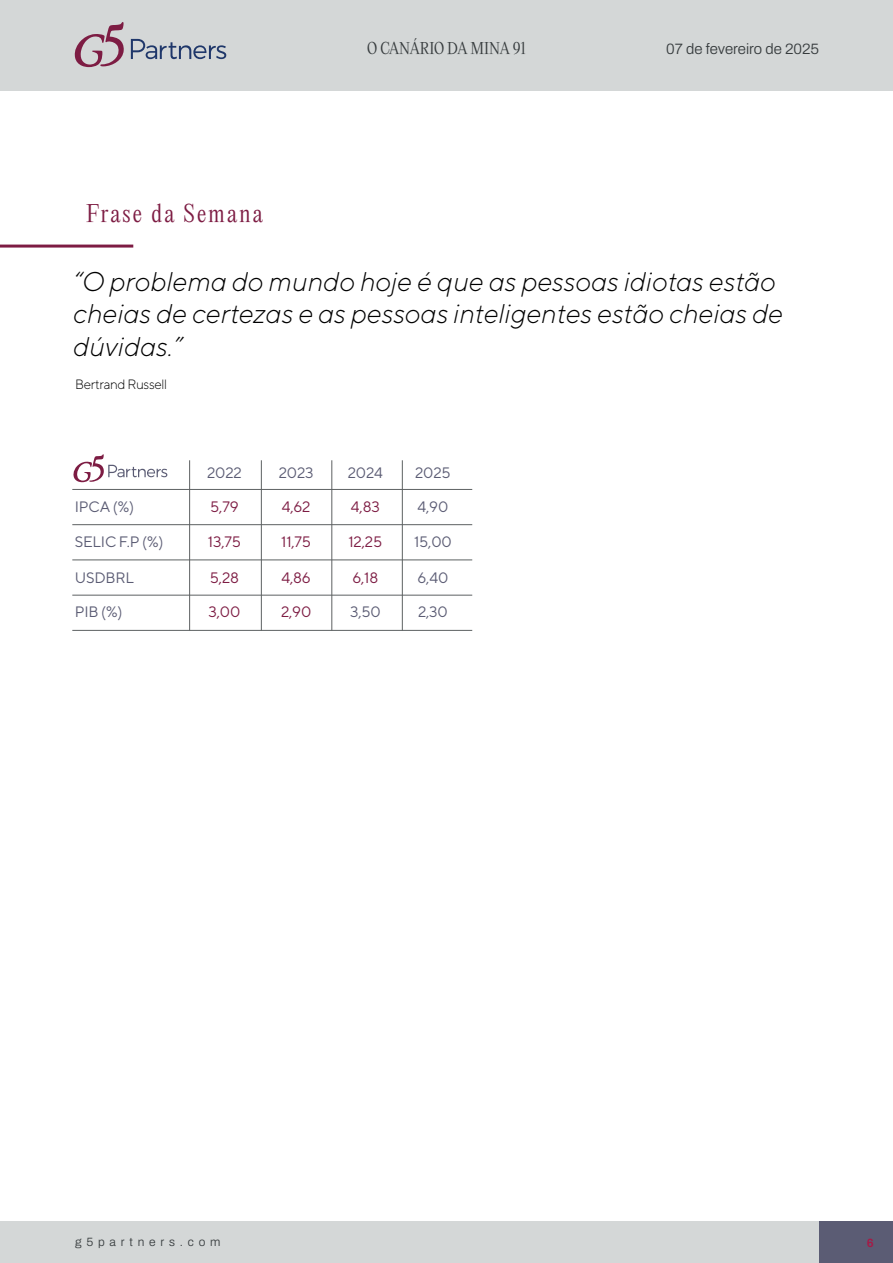
<style>
.page{position:relative;width:893px;height:1263px;background:#fff}
.page>*{position:absolute;margin:0;border:0;box-sizing:border-box;transform-origin:0 0}
.t1{font:italic 300 27px/32.4px "TT Norms";color:#000001}
.t2{font:300 22.5px "PP Editorial New";letter-spacing:.095em;color:#7d1c43}
.t3{font:15.15px "TT Norms";letter-spacing:-.01em;color:#5b5c74}
.t4{font:15.15px "TT Norms";letter-spacing:-.01em;color:#7d1c43}
.t5{font:600 15px "Archivo";color:#363b3d}
.t6{font:300 15px "PP Editorial New";letter-spacing:-.005em;color:#363b3d}
.t7{font:300 13.5px "TT Norms";letter-spacing:-.025em;color:#000001}
.t8{font:600 12px "Archivo";letter-spacing:.4em;color:#363b3d}
.t9{font:600 12px "Archivo";color:#a71946}
</style>
<div class="page">
<div style="left:0;top:1222px;width:893px;height:41px;background:#d4d7d7"></div>
<div style="left:819px;top:1222px;width:74px;height:41px;background:#5b5c74"></div>
<hr style="left:189px;top:460px;width:1px;height:171px;background:#5d6162">
<hr style="left:261px;top:460px;width:1px;height:171px;background:#5d6162">
<hr style="left:332px;top:460px;width:1px;height:171px;background:#5d6162">
<hr style="left:72px;top:489px;width:400px;height:1px;background:#5d6162">
<hr style="left:72px;top:524px;width:400px;height:1px;background:#5d6162">
<hr style="left:72px;top:560px;width:400px;height:1px;background:#5d6162">
<hr style="left:72px;top:595px;width:400px;height:1px;background:#5d6162">
<hr style="left:72px;top:630px;width:400px;height:1px;background:#5d6162">
<hr style="left:402px;top:460px;width:1px;height:171px;background:#5d6162">
<svg style="left:73px;top:454px;width:94px;height:28px"></svg>
<hr style="left:0;top:245px;width:133px;height:3px;background:#7d1c43">
<div style="left:0;top:0;width:893px;height:90px;background:#d4d7d7"></div>
<svg style="left:131px;top:39px;width:95px;height:20px"></svg>
<svg style="left:74px;top:22px;width:50px;height:45px"></svg>
<p class="t2" style="left:86px;top:198px;width:178px">Frase da Semana</p>
<p class="t6" style="left:367px;top:38px;width:160px">O CANÁRIO DA MINA 91</p>
<p class="t5" style="left:666px;top:38px;width:154px">07 de fevereiro de 2025</p>
<p class="t1" style="left:73px;top:265px;width:711px">“O problema do mundo hoje é que as pessoas idiotas estão cheias de certezas e as pessoas inteligentes estão cheias de dúvidas.”</p>
<p class="t7" style="left:75px;top:376px;width:94px">Bertrand Russell</p>
<p class="t3" style="left:75px;top:498px;width:61px">IPCA (%)</p>
<p class="t3" style="left:75px;top:533px;width:90px">SELIC F.P (%)</p>
<p class="t3" style="left:75px;top:568px;width:61px">USDBRL</p>
<p class="t3" style="left:75px;top:602px;width:49px">PIB (%)</p>
<p class="t3" style="left:207px;top:464px;width:36px">2022</p>
<p class="t4" style="left:210px;top:498px;width:30px">5,79</p>
<p class="t4" style="left:208px;top:533px;width:35px">13,75</p>
<p class="t4" style="left:210px;top:568px;width:31px">5,28</p>
<p class="t4" style="left:209px;top:602px;width:33px">3,00</p>
<p class="t3" style="left:279px;top:464px;width:36px">2023</p>
<p class="t4" style="left:282px;top:497px;width:30px">4,62</p>
<p class="t4" style="left:281px;top:533px;width:31px">11,75</p>
<p class="t4" style="left:281px;top:568px;width:31px">4,86</p>
<p class="t4" style="left:281px;top:602px;width:32px">2,90</p>
<p class="t3" style="left:348px;top:463px;width:37px">2024</p>
<p class="t4" style="left:351px;top:497px;width:30px">4,83</p>
<p class="t4" style="left:348px;top:533px;width:35px">12,25</p>
<p class="t4" style="left:352px;top:568px;width:27px">6,18</p>
<p class="t3" style="left:350px;top:602px;width:32px">3,50</p>
<p class="t3" style="left:415px;top:463px;width:37px">2025</p>
<p class="t3" style="left:417px;top:497px;width:32px">4,90</p>
<p class="t3" style="left:414px;top:533px;width:39px">15,00</p>
<p class="t3" style="left:417px;top:568px;width:32px">6,40</p>
<p class="t3" style="left:418px;top:602px;width:31px">2,30</p>
<p class="t8" style="left:75px;top:1233px;width:147px">g5partners.com</p>
<p class="t9" style="left:867px;top:1234px;width:8px">6</p>
</div>
